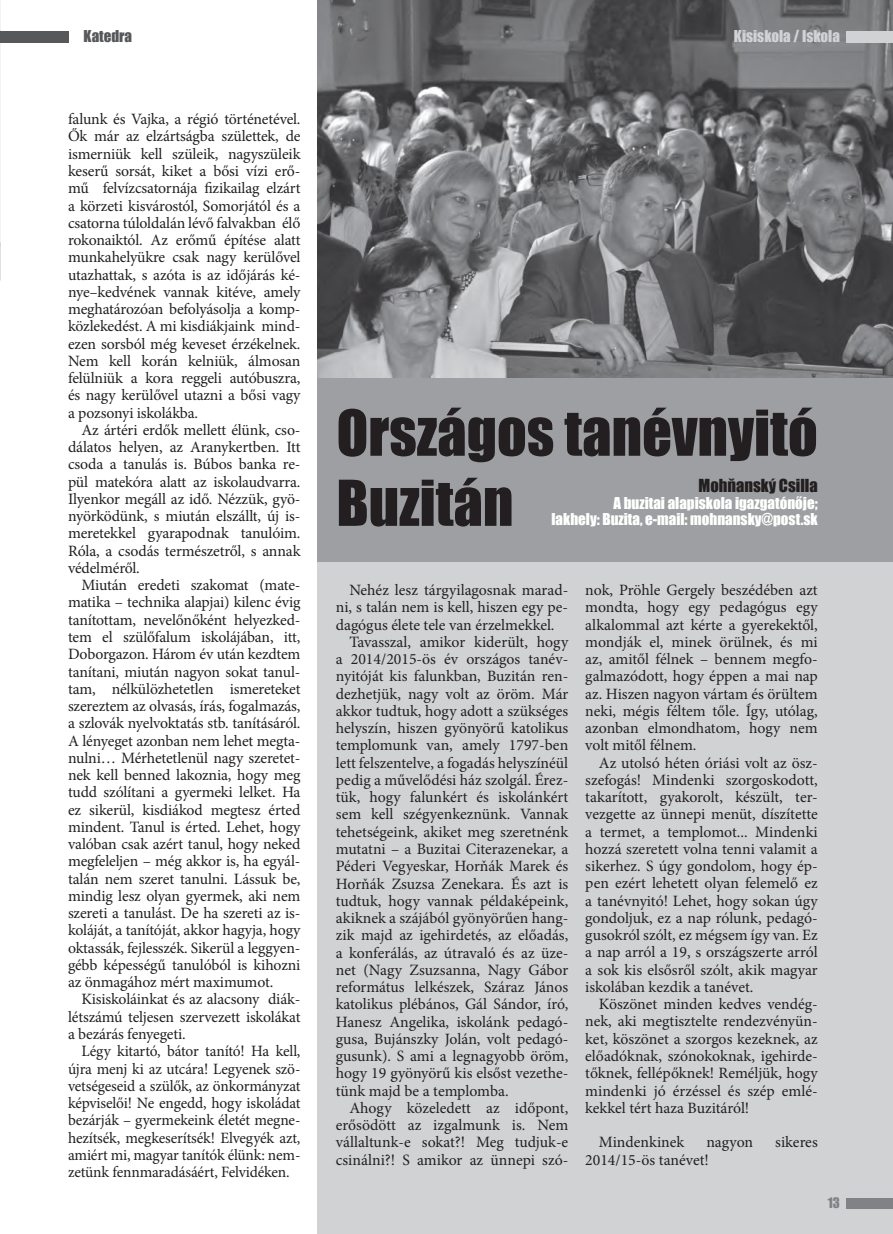
<style>
.page{position:relative;width:893px;height:1234px;background:#fff}
.page>*{position:absolute;margin:0;border:0;box-sizing:border-box;transform-origin:0 0}
.t1{font:58.35px/70.1px "Impact";color:#231f20}
.t2{font:16.5px "Impact";color:#231f20}
.t3{font:15.75px/17.2px "Minion Pro";letter-spacing:-.005em;color:#231f20;text-align:justify}
.t4{font:15px/16.5px "Impact";color:#fff;text-align:right}
.t5{font:15px "Impact";color:#d1d2d4}
.t6{font:15px "Impact";color:#57585a}
.t7{font:13.35px "Impact";color:#808285}
</style>
<div class="page">
<div style="left:317px;top:377px;width:576px;height:189px;background:#9d9fa2"></div>
<div style="left:317px;top:562px;width:576px;height:671px;background:#d1d2d4"></div>
<img style="left:317px;top:0;width:576px;height:377px">
<div style="left:847px;top:31px;width:46px;height:12px;background:#d1d2d4"></div>
<div style="left:847px;top:1197px;width:46px;height:11px;background:#808285"></div>
<div style="left:0;top:31px;width:68px;height:12px;background:#57585a"></div>
<p class="t6" style="left:84px;top:25px;width:50px">Katedra</p>
<p class="t5" style="left:734px;top:25px;width:108px">Kisiskola / Iskola</p>
<p class="t3" style="left:68px;top:111px;width:234px">falunk és Vajka, a régió történetével.<br>Ők már az elzártságba születtek, de ismerniük kell szüleik, nagyszüleik keserű sorsát, kiket a bősi vízi erő&shy;mű felvízcsatornája fizikailag elzárt a körzeti kisvárostól, Somorjától és a csatorna túloldalán lévő falvakban élő rokonaiktól. Az erőmű építése alatt munkahelyükre csak nagy kerülővel utazhattak, s azóta is az időjárás ké&shy;nye–kedvének vannak kitéve, amely meghatározóan befolyásolja a komp&shy;közlekedést. A mi kisdiákjaink mind&shy;ezen sorsból még keveset érzékelnek.<br>Nem kell korán kelniük, álmosan felülniük a kora reggeli autóbuszra, és nagy kerülővel utazni a bősi vagy a pozsonyi iskolákba.</p>
<p class="t3" style="left:68px;top:421px;width:234px;text-indent:13px">Az ártéri erdők mellett élünk, cso&shy;dálatos helyen, az Aranykertben. Itt csoda a tanulás is. Búbos banka re&shy;pül matekóra alatt az iskolaudvarra.<br>Ilyenkor megáll az idő. Nézzük, gyö&shy;nyörködünk, s miután elszállt, új is&shy;meretekkel gyarapodnak tanulóim.<br>Róla, a csodás természetről, s annak védelméről.</p>
<p class="t3" style="left:68px;top:576px;width:234px;text-indent:13px">Miután eredeti szakomat (mate&shy;matika – technika alapjai) kilenc évig tanítottam, nevelőnőként helyezked&shy;tem el szülőfalum iskolájában, itt, Doborgazon. Három év után kezdtem tanítani, miután nagyon sokat tanul&shy;tam, nélkülözhetetlen ismereteket szereztem az olvasás, írás, fogalmazás, a szlovák nyelvoktatás stb. tanításáról.<br>A lényeget azonban nem lehet megta&shy;nulni… Mérhetetlenül nagy szeretet&shy;nek kell benned lakoznia, hogy meg tudd szólítani a gyermeki lelket. Ha ez sikerül, kisdiákod megtesz érted mindent. Tanul is érted. Lehet, hogy valóban csak azért tanul, hogy neked megfeleljen – még akkor is, ha egyál&shy;talán nem szeret tanulni. Lássuk be, mindig lesz olyan gyermek, aki nem szereti a tanulást. De ha szereti az is&shy;koláját, a tanítóját, akkor hagyja, hogy oktassák, fejlesszék. Sikerül a leggyen&shy;gébb képességű tanulóból is kihozni az önmagához mért maximumot.</p>
<p class="t3" style="left:68px;top:990px;width:234px;text-indent:13px">Kisiskoláinkat és az alacsony diák&shy;létszámú teljesen szervezett iskolákat a bezárás fenyegeti.</p>
<p class="t3" style="left:68px;top:1042px;width:234px;text-indent:14px">Légy kitartó, bátor tanító! Ha kell, újra menj ki az utcára! Legyenek szö&shy;vetségeseid a szülők, az önkormányzat képviselői! Ne engedd, hogy iskoládat bezárják – gyermekeink életét megne&shy;hezítsék, megkeserítsék! Elvegyék azt, amiért mi, magyar tanítók élünk: nem&shy;zetünk fennmaradásáért, Felvidéken.</p>
<h1 class="t1" style="left:336px;top:396px;width:483px">Országos tanévnyitó<br>Buzitán</h1>
<p class="t2" style="left:698px;top:472px;width:121px">Mohňanský Csilla</p>
<p class="t4" style="left:551px;top:494px;width:268px">A buzitai alapiskola igazgatónője;<br>lakhely: Buzita, e-mail: mohnansky@post.sk</p>
<p class="t3" style="left:349px;top:581px;width:220px">Nehéz lesz tárgyilagosnak marad-</p>
<p class="t3" style="left:336px;top:598px;width:234px">ni, s talán nem is kell, hiszen egy pe-</p>
<p class="t3" style="left:336px;top:616px;width:220px">dagógus élete tele van érzelmekkel.</p>
<p class="t3" style="left:349px;top:633px;width:220px">Tavasszal, amikor kiderült, hogy</p>
<p class="t3" style="left:336px;top:650px;width:234px">a 2014/2015-ös év országos tanév-</p>
<p class="t3" style="left:336px;top:667px;width:234px">nyitóját kis falunkban, Buzitán ren-</p>
<p class="t3" style="left:336px;top:685px;width:234px">dezhetjük, nagy volt az öröm. Már</p>
<p class="t3" style="left:336px;top:702px;width:234px">akkor tudtuk, hogy adott a szükséges</p>
<p class="t3" style="left:336px;top:719px;width:234px">helyszín, hiszen gyönyörű katolikus</p>
<p class="t3" style="left:336px;top:736px;width:234px">templomunk van, amely 1797-ben</p>
<p class="t3" style="left:336px;top:754px;width:234px">lett felszentelve, a fogadás helyszínéül</p>
<p class="t3" style="left:336px;top:771px;width:234px">pedig a művelődési ház szolgál. Érez-</p>
<p class="t3" style="left:336px;top:788px;width:234px">tük, hogy falunkért és iskolánkért</p>
<p class="t3" style="left:336px;top:805px;width:234px">sem kell szégyenkeznünk. Vannak</p>
<p class="t3" style="left:336px;top:823px;width:234px">tehetségeink, akiket meg szeretnénk</p>
<p class="t3" style="left:336px;top:840px;width:234px">mutatni – a Buzitai Citerazenekar, a</p>
<p class="t3" style="left:336px;top:857px;width:234px">Péderi Vegyeskar, Horňák Marek és</p>
<p class="t3" style="left:336px;top:874px;width:234px">Horňák Zsuzsa Zenekara. És azt is</p>
<p class="t3" style="left:336px;top:892px;width:234px">tudtuk, hogy vannak példaképeink,</p>
<p class="t3" style="left:336px;top:909px;width:234px">akiknek a szájából gyönyörűen hang-</p>
<p class="t3" style="left:336px;top:926px;width:234px">zik majd az igehirdetés, az előadás,</p>
<p class="t3" style="left:336px;top:943px;width:234px">a konferálás, az útravaló és az üze-</p>
<p class="t3" style="left:336px;top:961px;width:234px">net (Nagy Zsuzsanna, Nagy Gábor</p>
<p class="t3" style="left:336px;top:978px;width:234px">református lelkészek, Száraz János</p>
<p class="t3" style="left:336px;top:995px;width:234px">katolikus plébános, Gál Sándor, író,</p>
<p class="t3" style="left:336px;top:1012px;width:234px">Hanesz Angelika, iskolánk pedagó-</p>
<p class="t3" style="left:336px;top:1030px;width:234px">gusa, Bujánszky Jolán, volt pedagó-</p>
<p class="t3" style="left:336px;top:1047px;width:234px">gusunk). S ami a legnagyobb öröm,</p>
<p class="t3" style="left:336px;top:1064px;width:234px">hogy 19 gyönyörű kis elsőst vezethe-</p>
<p class="t3" style="left:336px;top:1081px;width:174px">tünk majd be a templomba.</p>
<p class="t3" style="left:349px;top:1098px;width:220px">Ahogy közeledett az időpont,</p>
<p class="t3" style="left:336px;top:1116px;width:234px">erősödött az izgalmunk is. Nem</p>
<p class="t3" style="left:336px;top:1133px;width:234px">vállaltunk-e sokat?! Meg tudjuk-e</p>
<p class="t3" style="left:336px;top:1150px;width:234px">csinálni?! S amikor az ünnepi szó-</p>
<p class="t3" style="left:585px;top:581px;width:234px">nok, Pröhle Gergely beszédében azt mondta, hogy egy pedagógus egy alkalommal azt kérte a gyerekektől, mondják el, minek örülnek, és mi az, amitől félnek – bennem megfo&shy;galmazódott, hogy éppen a mai nap az. Hiszen nagyon vártam és örültem neki, mégis féltem tőle. Így, utólag, azonban elmondhatom, hogy nem volt mitől félnem.</p>
<p class="t3" style="left:585px;top:753px;width:234px;text-indent:13px">Az utolsó héten óriási volt az ös - szefogás! Mindenki szorgoskodott, takarított, gyakorolt, készült, ter&shy;vezgette az ünnepi menüt, díszítette a termet, a templomot... Mindenki hozzá szeretett volna tenni valamit a sikerhez. S úgy gondolom, hogy ép&shy;pen ezért lehetett olyan felemelő ez a tanévnyitó! Lehet, hogy sokan úgy gondoljuk, ez a nap rólunk, pedagó&shy;gusokról szólt, ez mégsem így van. Ez a nap arról a 19, s országszerte arról a sok kis elsősről szólt, akik magyar iskolában kezdik a tanévet.</p>
<p class="t3" style="left:585px;top:995px;width:234px;text-indent:13px">Köszönet minden kedves vendég&shy;nek, aki megtisztelte rendezvényün&shy;ket, köszönet a szorgos kezeknek, az előadóknak, szónokoknak, igehirde&shy;tőknek, fellépőknek! Reméljük, hogy mindenki jó érzéssel és szép emlé&shy;kekkel tért haza Buzitáról!</p>
<p class="t3" style="left:599px;top:1133px;width:87px">Mindenkinek</p>
<p class="t3" style="left:706px;top:1133px;width:48px">nagyon</p>
<p class="t3" style="left:775px;top:1133px;width:44px">sikeres</p>
<p class="t3" style="left:585px;top:1150px;width:125px">2014/15-ös tanévet!</p>
<p class="t7" style="left:828px;top:1192px;width:14px">13</p>
</div>
